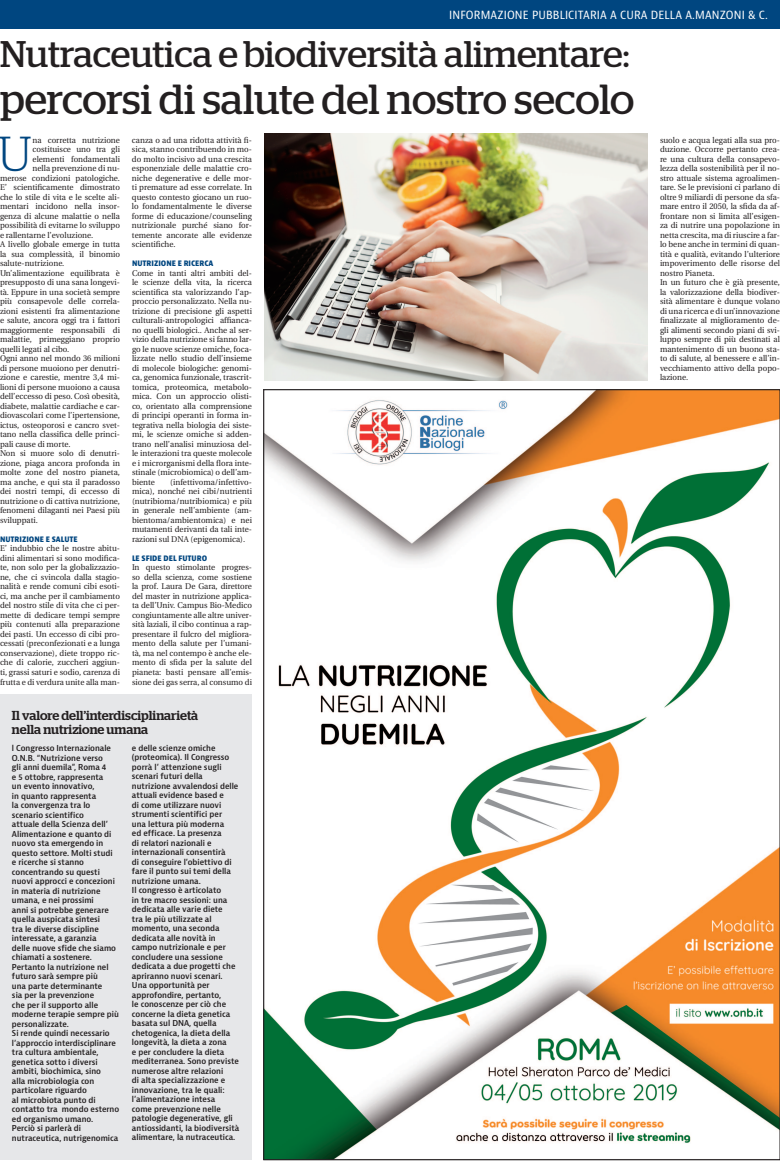
<style>
.page{position:relative;width:780px;height:1163px;background:#fff}
.page>*{position:absolute;margin:0;border:0;box-sizing:border-box;transform-origin:0 0}
.t1{font:300 49px "Stag";color:#004680;scale:.96 1}
.t2{font:42px "Stag";letter-spacing:-.005em;color:#231f20}
.t3{font:37px "Stag";letter-spacing:-.005em;color:#231f20}
.t4{font:500 13px/14px "Stag";color:#231f20}
.t5{font:condensed 12px "Bernina Sans";letter-spacing:.01em;color:#fff}
.t6{font:8.3px/9.5px "Utopia";color:#231f20;text-align:justify;scale:.96 1}
.t7{font:600 condensed 8px/9.5px "Bernina Sans";color:#231f20;scale:1.05 1}
.t8{font:800 condensed 8px "Bernina Sans";color:#004680;scale:.96 1}
</style>
<div class="page">
<div style="left:0;top:0;width:780px;height:29px;background:#004680"></div>
<div style="left:0;top:693px;width:252px;height:466px;background:#e6e7e9"></div>
<img style="left:264px;top:133px;width:384px;height:247px">
<img style="left:265px;top:391px;width:513px;height:766px">
<h3 class="t5" style="left:449px;top:7px;width:324px">INFORMAZ IONE PUBBLICICITAR IA A CURA DELLA AA.M.MANZON I &amp; CC. .</h3>
<h3 class="t5" style="left:452px;top:7px;width:114px">INFORMAZIONE PUBBL</h3>
<h3 class="t5" style="left:578px;top:7px;width:105px">ITARIA A CURA DELLA</h3>
<h3 class="t5" style="left:708px;top:7px;width:49px">ANZONI &amp;</h3>
<h3 class="t3" style="left:0;top:32px;width:631px">Nutraceutica e biodiversità alimentare:</h3>
<h2 class="t2" style="left:0;top:75px;width:636px">percorsi di salute del nostro secolo</h2>
<h1 class="t1" style="left:-1px;top:126px;width:37px">U</h1>
<p class="t6" style="left:33px;top:135px;width:93px">na corretta nutrizione</p>
<p class="t6" style="left:33px;top:145px;width:93px">costituisce uno tra gli</p>
<p class="t6" style="left:33px;top:154px;width:93px">elementi fondamentali</p>
<p class="t6" style="left:33px;top:164px;width:92px">nella prevenzione di nu-</p>
<p class="t6" style="left:0;top:173px;width:126px">merose condizioni patologiche.</p>
<p class="t6" style="left:0;top:183px;width:126px">E’ scientificamente dimostrato</p>
<p class="t6" style="left:0;top:192px;width:126px">che lo stile di vita e le scelte ali-</p>
<p class="t6" style="left:0;top:202px;width:126px">mentari incidono nella insor-</p>
<p class="t6" style="left:0;top:211px;width:126px">genza di alcune malattie o nella</p>
<p class="t6" style="left:0;top:221px;width:126px">possibilità di evitarne lo sviluppo</p>
<p class="t6" style="left:0;top:230px;width:99px">e rallentarne l’evoluzione.</p>
<p class="t6" style="left:0;top:240px;width:126px">A livello globale emerge in tutta</p>
<p class="t6" style="left:0;top:249px;width:126px">la sua complessità, il binomio</p>
<p class="t6" style="left:0;top:259px;width:69px">salute-nutrizione.</p>
<p class="t6" style="left:0;top:268px;width:126px">Un’alimentazione equilibrata è</p>
<p class="t6" style="left:0;top:278px;width:126px">presupposto di una sana longevi-</p>
<p class="t6" style="left:0;top:287px;width:126px">tà. Eppure in una società sempre</p>
<p class="t6" style="left:0;top:297px;width:126px">più consapevole delle correla-</p>
<p class="t6" style="left:0;top:306px;width:126px">zioni esistenti fra alimentazione</p>
<p class="t6" style="left:0;top:316px;width:126px">e salute, ancora oggi tra i fattori</p>
<p class="t6" style="left:0;top:325px;width:126px">maggiormente responsabili di</p>
<p class="t6" style="left:0;top:335px;width:126px">malattie, primeggiano proprio</p>
<p class="t6" style="left:0;top:344px;width:74px">quelli legati al cibo.</p>
<p class="t6" style="left:0;top:354px;width:126px">Ogni anno nel mondo 36 milioni</p>
<p class="t6" style="left:0;top:363px;width:126px">di persone muoiono per denutri-</p>
<p class="t6" style="left:0;top:373px;width:126px">zione e carestie, mentre 3,4 mi-</p>
<p class="t6" style="left:0;top:382px;width:126px">lioni di persone muoiono a causa</p>
<p class="t6" style="left:0;top:392px;width:126px">dell’eccesso di peso. Così obesità,</p>
<p class="t6" style="left:0;top:401px;width:126px">diabete, malattie cardiache e car-</p>
<p class="t6" style="left:0;top:411px;width:126px">diovascolari come l’ipertensione,</p>
<p class="t6" style="left:0;top:420px;width:126px">ictus, osteoporosi e cancro svet-</p>
<p class="t6" style="left:0;top:430px;width:126px">tano nella classifica delle princi-</p>
<p class="t6" style="left:0;top:439px;width:75px">pali cause di morte.</p>
<p class="t6" style="left:0;top:449px;width:126px">Non si muore solo di denutri-</p>
<p class="t6" style="left:0;top:458px;width:126px">zione, piaga ancora profonda in</p>
<p class="t6" style="left:0;top:468px;width:126px">molte zone del nostro pianeta,</p>
<p class="t6" style="left:0;top:477px;width:126px">ma anche, e qui sta il paradosso</p>
<p class="t6" style="left:0;top:487px;width:126px">dei nostri tempi, di eccesso di</p>
<p class="t6" style="left:0;top:496px;width:126px">nutrizione o di cattiva nutrizione,</p>
<p class="t6" style="left:0;top:506px;width:126px">fenomeni dilaganti nei Paesi più</p>
<p class="t6" style="left:0;top:515px;width:41px">sviluppati.</p>
<p class="t8" style="left:0;top:533px;width:83px">NUTRIZIONE E SALUTE</p>
<p class="t6" style="left:0;top:544px;width:126px">E’ indubbio che le nostre abitu&shy;dini alimentari si sono modifica&shy;te, non solo per la globalizzazio&shy;ne, che ci svincola dalla stagio&shy;nalità e rende comuni cibi esoti&shy;ci, ma anche per il cambiamento del nostro stile di vita che ci per&shy;mette di dedicare tempi sempre più contenuti alla preparazione dei pasti. Un eccesso di cibi pro&shy;cessati (preconfezionati e a lunga conservazione), diete troppo ric&shy;che di calorie, zuccheri aggiun&shy;ti, grassi saturi e sodio, carenza di frutta e di verdura unite alla man-</p>
<p class="t6" style="left:132px;top:135px;width:126px">canza o ad una ridotta attività fi&shy;sica, stanno contribuendo in mo&shy;do molto incisivo ad una crescita esponenziale delle malattie cro&shy;niche degenerative e delle mor&shy;ti premature ad esse correlate. In questo contesto giocano un ruo&shy;lo fondamentalmente le diverse forme di educazione/counseling nutrizionale purché siano for&shy;temente ancorate alle evidenze scientifiche.</p>
<p class="t8" style="left:132px;top:258px;width:86px">NUTRIZIONE E RICERCA</p>
<p class="t6" style="left:132px;top:268px;width:126px">Come in tanti altri ambiti del&shy;le scienze della vita, la ricerca scientifica sta valorizzando l’ap&shy;proccio personalizzato. Nella nu&shy;trizione di precisione gli aspetti culturali-antropologici affianca&shy;no quelli biologici.. Anche al ser&shy;vizio della nutrizione si fanno lar&shy;go le nuove scienze omiche, foca&shy;lizzate nello studio dell’insieme di molecole biologiche: genomi&shy;ca, genomica funzionale, trascrit&shy;tomica, proteomica, metabolo&shy;mica. Con un approccio olisti&shy;co, orientato alla comprensione di principi operanti in forma in&shy;tegrativa nella biologia dei siste&shy;mi, le scienze omiche si adden&shy;trano nell’analisi minuziosa del&shy;le interazioni tra queste molecole e i microrganismi della flora inte&shy;stinale (microbiomica) o dell’am&shy;biente</p>
<p class="t6" style="left:132px;top:477px;width:126px;text-indent:38px">(infettivoma/infettivo&shy;mica), nonché nei cibi/nutrienti (nutribioma/nutribiomica) e più in generale nell’ambiente (am&shy;bientoma/ambientomica) e nei mutamenti derivanti da tali inte&shy;razioni sul DNA (epigenomica).</p>
<p class="t8" style="left:132px;top:552px;width:80px">LE SFIDE DEL FUTURO</p>
<p class="t6" style="left:132px;top:563px;width:126px">In questo stimolante progres&shy;so della scienza, come sostiene la prof. Laura De Gara, direttore del master in nutrizione applica&shy;ta dell’Univ. Campus Bio-Medico congiuntamente alle altre univer&shy;sità laziali, il cibo continua a rap&shy;presentare il fulcro del migliora&shy;mento della salute per l’umani&shy;tà, ma nel contempo è anche ele&shy;mento di sfida per la salute del pianeta: basti pensare all’emis&shy;sione dei gas serra, al consumo di</p>
<h3 class="t4" style="left:12px;top:707px;width:188px">Il valore dell’interdisciplinarietà nella nutrizione umana</h3>
<p class="t7" style="left:12px;top:743px;width:104px">l Congresso Internazionale<br>O.N.B. “Nutrizione verso<br>gli anni duemila”, Roma 4<br>e 5 ottobre, rappresenta<br>un evento innovativo,<br>in quanto rappresenta<br>la convergenza tra lo scenario scientifico<br>attuale della Scienza dell’<br>Alimentazione e quanto di nuovo sta emergendo in questo settore. Molti studi<br>e ricerche si stanno concentrando su questi nuovi approcci e concezioni in materia di nutrizione umana, e nei prossimi<br>anni si potrebbe generare quella auspicata sintesi<br>tra le diverse discipline interessate, a garanzia<br>delle nuove sfide che siamo chiamati a sostenere.<br>Pertanto la nutrizione nel futuro sarà sempre più<br>una parte determinante<br>sia per la prevenzione<br>che per il supporto alle moderne terapie sempre più personalizzate.<br>Si rende quindi necessario l’approccio interdisciplinare tra cultura ambientale, genetica sotto i diversi ambiti, biochimica, sino<br>alla microbiologia con particolare riguardo<br>al microbiota punto di contatto tra mondo esterno ed organismo umano.<br>Perciò si parlerà di nutraceutica, nutrigenomica</p>
<p class="t7" style="left:132px;top:743px;width:104px">e delle scienze omiche (proteomica). Il Congresso porrà l’ attenzione sugli scenari futuri della nutrizione avvalendosi delle attuali evidence based e<br>di come utilizzare nuovi strumenti scientifici per<br>una lettura più moderna<br>ed efficace. La presenza<br>di relatori nazionali e internazionali consentirà<br>di conseguire l’obiettivo di fare il punto sui temi della nutrizione umana.<br>Il congresso è articolato<br>in tre macro sessioni: una dedicata alle varie diete<br>tra le più utilizzate al momento, una seconda dedicata alle novità in campo nutrizionale e per concludere una sessione dedicata a due progetti che apriranno nuovi scenari.<br>Una opportunità per approfondire, pertanto,<br>le conoscenze per ciò che concerne la dieta genetica basata sul DNA, quella chetogenica, la dieta della longevità, la dieta a zona<br>e per concludere la dieta mediterranea. Sono previste numerose altre relazioni<br>di alta specializzazione e innovazione, tra le quali: l’alimentazione intesa<br>come prevenzione nelle patologie degenerative, gli antiossidanti, la biodiversità alimentare, la nutraceutica.</p>
<p class="t6" style="left:660px;top:135px;width:126px;text-align:left">suolo e acqua legati alla sua pro&shy;duzione. Occorre pertanto crea&shy;re una cultura della consapevo&shy;lezza della sostenibilità per il no&shy;stro attuale sistema agroalimen&shy;tare. Se le previsioni ci parlano di oltre 9 miliardi di persone da sfa&shy;mare entro il 2050, la sfida da af&shy;frontare non si limita all’esigen&shy;za di nutrire una popolazione in netta crescita, ma di riuscire a far&shy;lo bene anche in termini di quan&shy;tità e qualità, evitando l’ulteriore impoverimento delle risorse del nostro Pianeta.<br>In un futuro che è già presente, la valorizzazione della biodiver&shy;sità alimentare è dunque volano di una ricerca e di un’innovazione finalizzate al miglioramento de&shy;gli alimenti secondo piani di svi&shy;luppo sempre di più destinati al mantenimento di un buono sta&shy;to di salute, al benessere e all’in&shy;vecchiamento attivo della popo&shy;lazione.</p>
</div>
